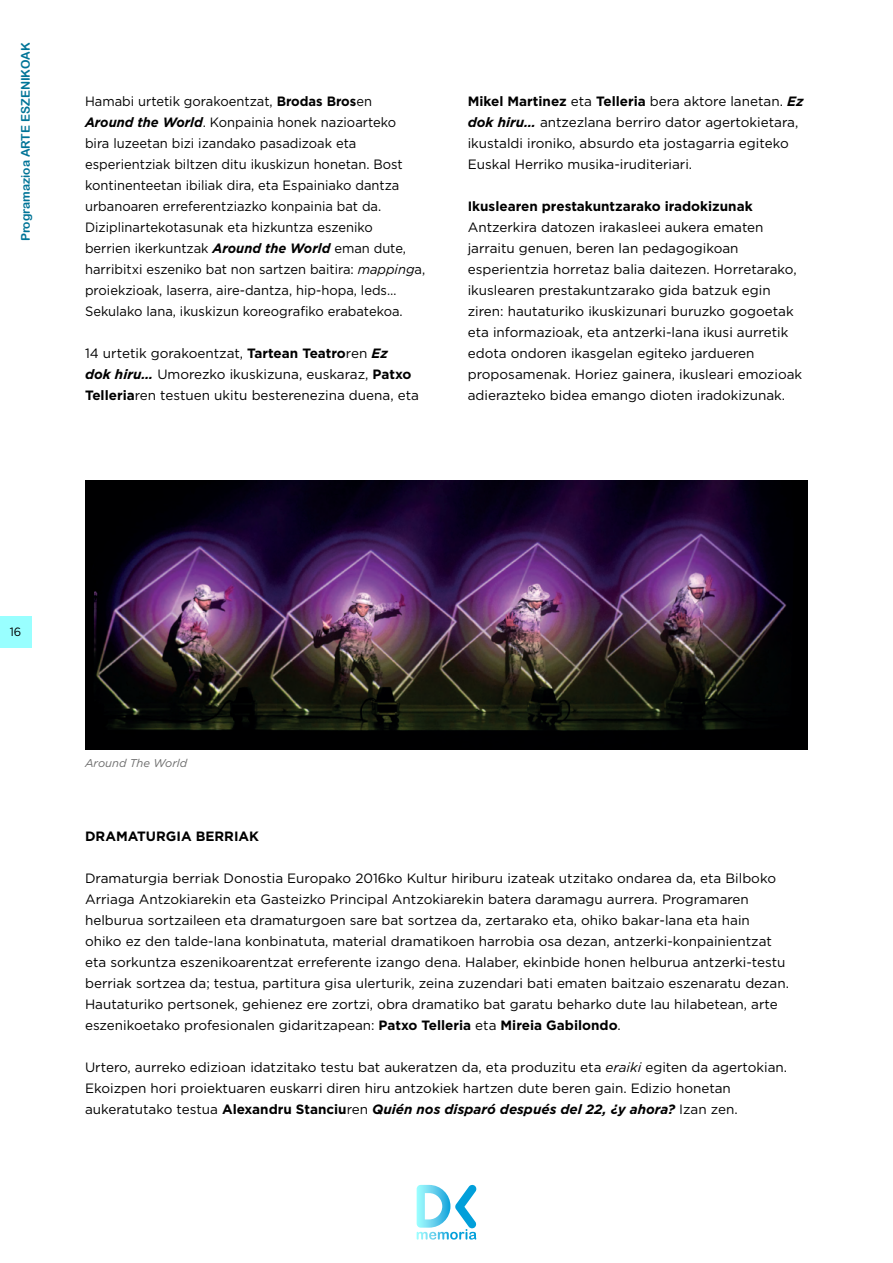
<style>
.page{position:relative;width:893px;height:1263px;background:#fff}
.page>*{position:absolute;margin:0;border:0;box-sizing:border-box;transform-origin:0 0}
.Cuerpo_de_texto{font:13.5px/21px "Gotham";color:#000}
.Cuerpo_de_texto-2{font:13.5px/21px "Gotham";color:#000;scale:.96 1}
.Cuerpo_de_texto-3{font:700 13.5px "Gotham";color:#000}
.t1{font:12px "Arial Rounded MT Bold";color:#007497}
.t2{font:12px "Gotham";color:#000;scale:.96 1}
.Pie_de_foto_nuevo{font:italic 11.25px "Gotham";color:#6b6b6b}
.s1{font-weight:700}
.s2{font-weight:700;font-style:italic}
.s3{font-style:italic}
</style>
<div class="page">
<svg style="left:417px;top:1184px;width:60px;height:55px"></svg>
<div style="left:0;top:616px;width:31px;height:31px;background:#9ff"></div>
<img style="left:85px;top:481px;width:723px;height:269px">
<p class="t1" style="left:18px;top:241px;width:200px;rotate:-90deg">Programazioa ARTE ESZENIKOAK</p>
<p class="Cuerpo_de_texto-2" style="left:85px;top:90px;width:356px">Hamabi urtetik gorakoentzat, <span class="s1">Brodas Bros</span>en<br><span class="s2">Around the World</span>. Konpainia honek nazioarteko<br>bira luzeetan bizi izandako pasadizoak eta esperientziak biltzen ditu ikuskizun honetan. Bost kontinenteetan ibiliak dira, eta Espainiako dantza urbanoaren erreferentziazko konpainia bat da.<br>Diziplinartekotasunak eta hizkuntza eszeniko<br>berrien ikerkuntzak <span class="s2">Around the World</span> eman dute, harribitxi eszeniko bat non sartzen baitira: <span class="s3">mapping</span>a, proiekzioak, laserra, aire-dantza, hip-hopa, leds… Sekulako lana, ikuskizun koreografiko erabatekoa.</p>
<p class="Cuerpo_de_texto" style="left:85px;top:342px;width:335px">14 urtetik gorakoentzat, <span class="s1">Tartean Teatro</span>ren <span class="s2">Ez<br>dok hiru…</span> Umorezko ikuskizuna, euskaraz, <span class="s1">Patxo<br>Telleria</span>ren testuen ukitu besterenezina duena, eta</p>
<p class="Cuerpo_de_texto" style="left:468px;top:90px;width:337px"><span class="s1">Mikel Martinez</span> eta <span class="s1">Telleria</span> bera aktore lanetan. <span class="s2">Ez dok hiru…</span> antzezlana berriro dator agertokietara, ikustaldi ironiko, absurdo eta jostagarria egiteko Euskal Herriko musika-iruditeriari.</p>
<p class="Cuerpo_de_texto-3" style="left:468px;top:197px;width:286px">Ikuslearen prestakuntzarako iradokizunak</p>
<p class="Cuerpo_de_texto" style="left:468px;top:217px;width:336px">Antzerkira datozen irakasleei aukera ematen jarraitu genuen, beren lan pedagogikoan esperientzia horretaz balia daitezen. Horretarako, ikuslearen prestakuntzarako gida batzuk egin ziren: hautaturiko ikuskizunari buruzko gogoetak eta informazioak, eta antzerki-lana ikusi aurretik edota ondoren ikasgelan egiteko jardueren proposamenak. Horiez gainera, ikusleari emozioak adierazteko bidea emango dioten iradokizunak.</p>
<p class="t2" style="left:10px;top:624px;width:14px">16</p>
<p class="Pie_de_foto_nuevo" style="left:85px;top:756px;width:104px">Around The World</p>
<p class="Cuerpo_de_texto-3" style="left:85px;top:827px;width:176px">DRAMATURGIA BERRIAK</p>
<p class="Cuerpo_de_texto" style="left:85px;top:867px;width:705px">Dramaturgia berriak Donostia Europako 2016ko Kultur hiriburu izateak utzitako ondarea da, eta Bilboko Arriaga Antzokiarekin eta Gasteizko Principal Antzokiarekin batera daramagu aurrera. Programaren helburua sortzaileen eta dramaturgoen sare bat sortzea da, zertarako eta, ohiko bakar-lana eta hain ohiko ez den talde-lana konbinatuta, material dramatikoen harrobia osa dezan, antzerki-konpainientzat eta sorkuntza eszenikoarentzat erreferente izango dena. Halaber, ekinbide honen helburua antzerki-testu berriak sortzea da; testua, partitura gisa ulerturik, zeina zuzendari bati ematen baitzaio eszenaratu dezan.<br>Hautaturiko pertsonek, gehienez ere zortzi, obra dramatiko bat garatu beharko dute lau hilabetean, arte eszenikoetako profesionalen gidaritzapean: <span class="s1">Patxo Telleria</span> eta <span class="s1">Mireia Gabilondo</span>.</p>
<p class="Cuerpo_de_texto" style="left:85px;top:1057px;width:704px">Urtero, aurreko edizioan idatzitako testu bat aukeratzen da, eta produzitu eta <span class="s3">eraiki</span> egiten da agertokian.<br>Ekoizpen hori proiektuaren euskarri diren hiru antzokiek hartzen dute beren gain. Edizio honetan aukeratutako testua <span class="s1">Alexandru Stanciu</span>ren <span class="s2">Quién nos disparó después del 22, ¿y ahora?</span> Izan zen.</p>
</div>
